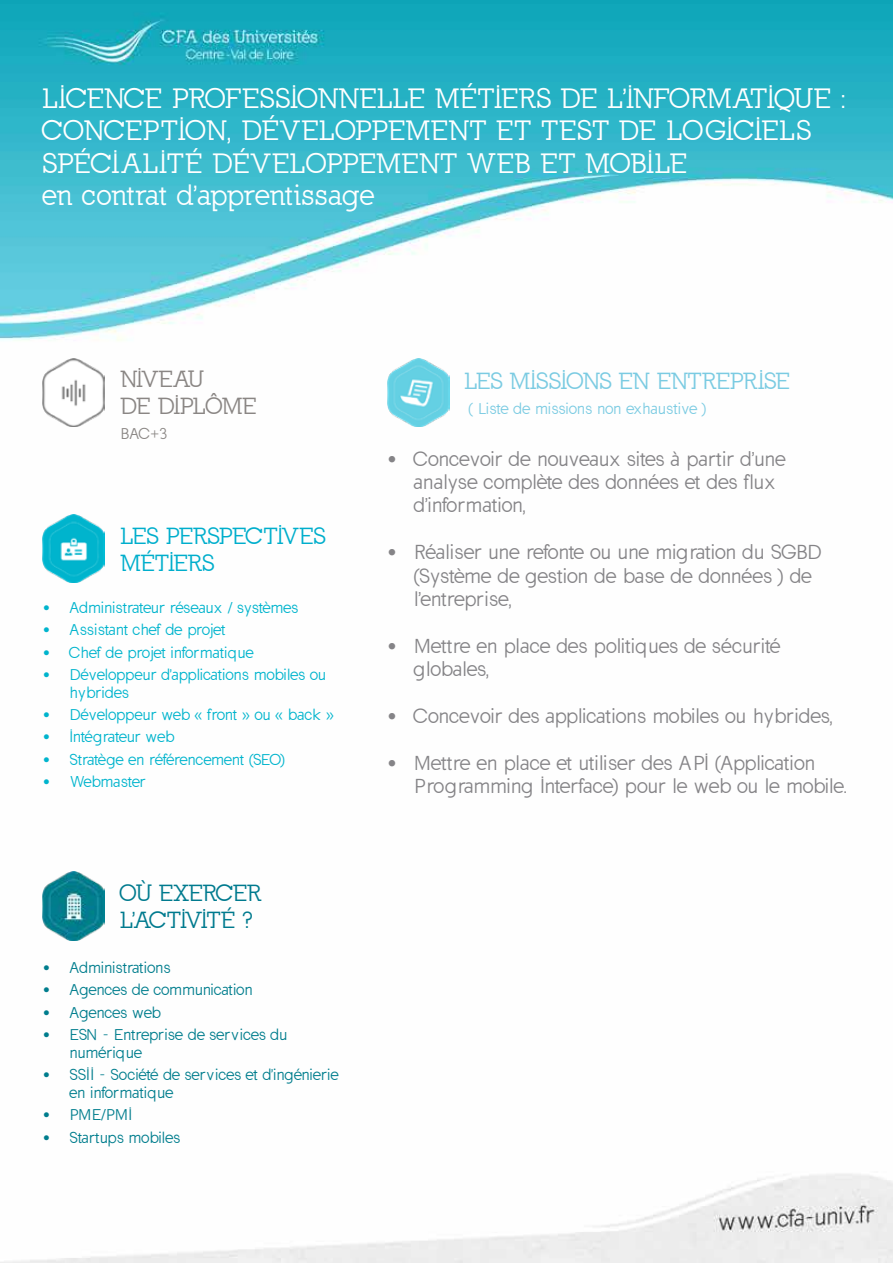
<style>
.page{position:relative;width:893px;height:1263px;background:#fff}
.page>*{position:absolute;margin:0;border:0;box-sizing:border-box;transform-origin:0 0}
.t1{font:27px/32.4px "California";letter-spacing:.03em;color:#fff}
.t2{font:22.5px "California";color:#7bcbe2}
.t3{font:22.5px/27px "California";color:#00aecc}
.t4{font:22.5px/27px "California";color:#007a8e}
.t5{font:22.5px/27px "California";color:#8a8684}
.t6{font:19.5px/23.4px "California Sans";color:#858487}
.t7{font:19.5px/23.4px "California Sans";letter-spacing:.025em;color:#858487}
.t8{font:15px/18px "California Sans";color:#00b4cd}
.t9{font:15px/18px "California Sans";letter-spacing:.025em;color:#007d8d}
.t10{font:15px "California Sans";letter-spacing:.025em;color:#7bcbe2}
.t11{font:15px "California Sans";color:#007d8d}
.t12{font:15px "California Sans";color:#8a8684}
</style>
<div class="page">
<img style="left:0;top:0;width:893px;height:1263px">
<img style="left:43px;top:358px;width:62px;height:69px">
<img style="left:43px;top:514px;width:62px;height:69px">
<img style="left:43px;top:872px;width:62px;height:68px">
<img style="left:387px;top:358px;width:62px;height:69px">
<h1 class="t1" style="left:43px;top:82px;width:804px">LICENCE PROFESSIONNELLE MÉTIERS DE L'INFORMATIQUE :<br>CONCEPTION, DÉVELOPPEMENT ET TEST DE LOGICIELS SPÉCI ALITÉ DÉVELOPPEMENT WEB ET MOBILE<br>en contrat d'apprentissage</h1>
<p class="t5" style="left:120px;top:366px;width:138px">NIVEAU<br>DE DIPLÔME</p>
<p class="t12" style="left:120px;top:425px;width:48px">BAC+3</p>
<p class="t3" style="left:120px;top:522px;width:206px">LES PERSPECTIVES<br>MÉTIERS</p>
<p class="t8" style="left:43px;top:599px;width:257px">• Administrateur réseaux / systèmes</p>
<p class="t8" style="left:43px;top:621px;width:184px">• Assistant chef de projet</p>
<p class="t8" style="left:43px;top:643px;width:212px">• Chef de projet informatique</p>
<p class="t8" style="left:70px;top:666px;width:258px;text-indent:-27px">• Développeur d'applications mobiles ou hybrides</p>
<p class="t8" style="left:43px;top:706px;width:293px">• Développeur web « front » ou « back »</p>
<p class="t8" style="left:43px;top:728px;width:133px">• Intégrateur web</p>
<p class="t8" style="left:43px;top:750px;width:244px">• Stratège en référencement (SEO)</p>
<p class="t8" style="left:43px;top:773px;width:104px">• Webmaster</p>
<p class="t4" style="left:120px;top:880px;width:142px">OÙ EXERCER<br>L'ACTIVITÉ ?</p>
<p class="t9" style="left:43px;top:959px;width:129px">• Administrations</p>
<p class="t11" style="left:43px;top:981px;width:211px">• Agences de communication</p>
<p class="t9" style="left:43px;top:1003px;width:120px">• Agences web</p>
<p class="t9" style="left:70px;top:1026px;width:219px;text-indent:-27px">• ESN - Entreprise de services du numérique</p>
<p class="t9" style="left:70px;top:1066px;width:270px;text-indent:-27px">• SSII - Société de services et d'ingénierie en informatique</p>
<p class="t9" style="left:43px;top:1106px;width:91px">• PME/PMI</p>
<p class="t9" style="left:43px;top:1128px;width:139px">• Startups mobiles</p>
<p class="t2" style="left:464px;top:368px;width:327px">LES MISSIONS EN ENTREPRISE</p>
<p class="t10" style="left:469px;top:400px;width:239px">( Liste de missions non exhaustive )</p>
<p class="t6" style="left:414px;top:447px;width:373px;text-indent:-27px">• Concevoir de nouveaux sites à partir d'une analyse complète des données et des flux d'information,</p>
<p class="t6" style="left:414px;top:541px;width:408px;text-indent:-27px">• Réaliser une refonte ou une migration du SGBD (Système de gestion de base de données ) de l'entreprise,</p>
<p class="t7" style="left:414px;top:634px;width:368px;text-indent:-27px">• Mettre en place des politiques de sécurité globales,</p>
<p class="t6" style="left:387px;top:705px;width:447px">• Concevoir des applications mobiles ou hybrides,</p>
<p class="t6" style="left:414px;top:751px;width:434px;text-indent:-27px">• Mettre en place et utiliser des API (Application<br>Programming Interface) pour le web ou le mobile.</p>
</div>
